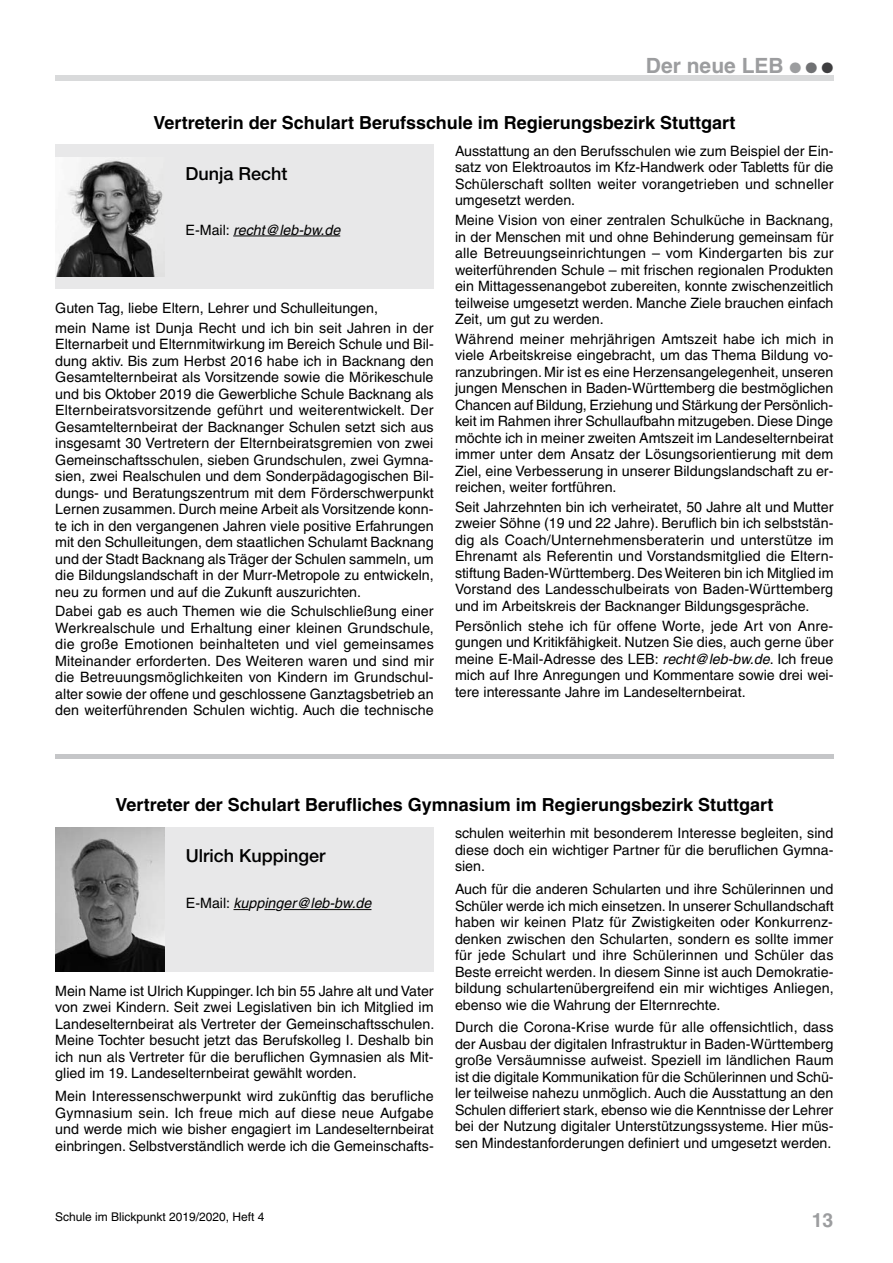
<style>
.page{position:relative;width:893px;height:1263px;background:#fff}
.page>*{position:absolute;margin:0;border:0;box-sizing:border-box;transform-origin:0 0}
.t1{font:700 21px "Helvetica";color:#9c9d9f}
.t2{font:700 19.5px "Helvetica";color:#9c9d9f}
.t3{font:700 18px "Helvetica";color:#000}
.t4{font:500 18px "Helvetica Neue";color:#000}
.t5{font:14.25px/16.5px "Helvetica";color:#000;text-align:justify}
.t6{font:italic 14.25px "Helvetica";color:#000}
.t7{font:12px "Helvetica";color:#000}
.s1{color:#707173}
.s2{color:#3e3e40}
.s3{font-style:normal}
.s4{font-style:italic}
</style>
<div class="page">
<div style="left:55px;top:75px;width:778px;height:6px;background:#d9dadb"></div>
<div style="left:55px;top:145px;width:379px;height:144px;background:#e8e8e9"></div>
<hr style="left:233px;top:236px;width:107px;height:1px;background:#000">
<img style="left:55px;top:157px;width:108px;height:119px">
<div style="left:55px;top:754px;width:778px;height:5px;background:#c5c6c8"></div>
<div style="left:55px;top:827px;width:379px;height:145px;background:#e8e8e9"></div>
<svg style="left:233px;top:909px;width:16px;height:1px"></svg>
<hr style="left:283px;top:909px;width:88px;height:1px;background:#000">
<img style="left:56px;top:827px;width:109px;height:144px">
<h1 class="t1" style="left:646px;top:53px;width:189px">Der neue LEB ● <span class="s1">●</span> <span class="s2">●</span></h1>
<p class="t3" style="left:153px;top:111px;width:583px">Vertreterin der Schulart Berufsschule im Regierungsbezirk Stuttgart</p>
<p class="t4" style="left:186px;top:163px;width:104px">Dunja Recht</p>
<p class="t6" style="left:186px;top:221px;width:156px"><span class="s3">E-Mail:</span> recht@leb-bw.de</p>
<p class="t5" style="left:55px;top:298px;width:380px;line-height:19.6px">Guten Tag, liebe Eltern, Lehrer und Schulleitungen,<br>mein Name ist Dunja Recht und ich bin seit Jahren in der</p>
<p class="t5" style="left:55px;top:336px;width:380px">Elternarbeit und Elternmitwirkung im Bereich Schule und Bil&shy;dung aktiv. Bis zum Herbst 2016 habe ich in Backnang den Gesamtelternbeirat als Vorsitzende sowie die Mörikeschule und bis Oktober 2019 die Gewerbliche Schule Backnang als Elternbeiratsvorsitzende geführt und weiterentwickelt. Der Gesamtelternbeirat der Backnanger Schulen setzt sich aus insgesamt 30 Vertretern der Elternbeiratsgremien von zwei Gemeinschaftsschulen, sieben Grundschulen, zwei Gymna&shy;sien, zwei Realschulen und dem Sonderpädagogischen Bil&shy;dungs- und Beratungszentrum mit dem Förderschwerpunkt Lernen zusammen. Durch meine Arbeit als Vorsitzende konn&shy;te ich in den vergangenen Jahren viele positive Erfahrungen mit den Schulleitungen, dem staatlichen Schulamt Backnang und der Stadt Backnang als Träger der Schulen sammeln, um die Bildungslandschaft in der Murr-Metropole zu entwickeln, neu zu formen und auf die Zukunft auszurichten.</p>
<p class="t5" style="left:55px;top:603px;width:380px">Dabei gab es auch Themen wie die Schulschließung einer Werkrealschule und Erhaltung einer kleinen Grundschule, die große Emotionen beinhalteten und viel gemeinsames Miteinander erforderten. Des Weiteren waren und sind mir die Betreuungsmöglichkeiten von Kindern im Grundschul&shy;alter sowie der offene und geschlossene Ganztagsbetrieb an den weiterführenden Schulen wichtig. Auch die technische</p>
<p class="t5" style="left:455px;top:143px;width:380px">Ausstattung an den Berufsschulen wie zum Beispiel der Ein&shy;satz von Elektroautos im Kfz-Handwerk oder Tabletts für die Schülerschaft sollten weiter vorangetrieben und schneller umgesetzt werden.</p>
<p class="t5" style="left:455px;top:212px;width:380px">Meine Vision von einer zentralen Schulküche in Backnang, in der Menschen mit und ohne Behinderung gemeinsam für alle Betreuungseinrichtungen – vom Kindergarten bis zur weiterführenden Schule – mit frischen regionalen Produkten ein Mittagessenangebot zubereiten, konnte zwischenzeitlich teilweise umgesetzt werden. Manche Ziele brauchen einfach Zeit, um gut zu werden.</p>
<p class="t5" style="left:455px;top:330px;width:380px">Während meiner mehrjährigen Amtszeit habe ich mich in viele Arbeitskreise eingebracht, um das Thema Bildung vo&shy;ranzubringen. Mir ist es eine Herzensangelegenheit, unseren jungen Menschen in Baden-Württemberg die bestmöglichen Chancen auf Bildung, Erziehung und Stärkung der Persönlich&shy;keit im Rahmen ihrer Schullaufbahn mitzugeben. Diese Dinge möchte ich in meiner zweiten Amtszeit im Landeselternbeirat immer unter dem Ansatz der Lösungsorientierung mit dem Ziel, eine Verbesserung in unserer Bildungslandschaft zu er&shy;reichen, weiter fortführen.</p>
<p class="t5" style="left:455px;top:499px;width:380px">Seit Jahrzehnten bin ich verheiratet, 50 Jahre alt und Mutter zweier Söhne (19 und 22 Jahre). Beruflich bin ich selbststän&shy;dig als Coach/Unternehmensberaterin und unterstütze im Ehrenamt als Referentin und Vorstandsmitglied die Eltern&shy;stiftung Baden-Württemberg. Des Weiteren bin ich Mitglied im Vorstand des Landesschulbeirats von Baden-Württemberg und im Arbeitskreis der Backnanger Bildungsgespräche.</p>
<p class="t5" style="left:455px;top:617px;width:380px">Persönlich stehe ich für offene Worte, jede Art von Anre&shy;gungen und Kritikfähigkeit. Nutzen Sie dies, auch gerne über meine E-Mail-Adresse des LEB: <span class="s4">recht@leb-bw.de</span>. Ich freue mich auf Ihre Anregungen und Kommentare sowie drei wei&shy;tere interessante Jahre im Landeselternbeirat.</p>
<p class="t3" style="left:115px;top:794px;width:659px">Vertreter der Schulart Berufliches Gymnasium im Regierungsbezirk Stuttgart</p>
<p class="t4" style="left:186px;top:845px;width:141px">Ulrich Kuppinger</p>
<p class="t6" style="left:186px;top:895px;width:187px"><span class="s3">E-Mail:</span> kuppinger@leb-bw.de</p>
<p class="t5" style="left:55px;top:982px;width:381px">Mein Name ist Ulrich Kuppinger. Ich bin 55 Jahre alt und Vater von zwei Kindern. Seit zwei Legislativen bin ich Mitglied im Landeselternbeirat als Vertreter der Gemeinschaftsschulen.<br>Meine Tochter besucht jetzt das Berufskolleg I. Deshalb bin ich nun als Vertreter für die beruflichen Gymnasien als Mit&shy;glied im 19. Landeselternbeirat gewählt worden.</p>
<p class="t5" style="left:55px;top:1088px;width:380px">Mein Interessenschwerpunkt wird zukünftig das berufliche Gymnasium sein. Ich freue mich auf diese neue Aufgabe und werde mich wie bisher engagiert im Landeselternbeirat einbringen. Selbstverständlich werde ich die Gemeinschafts-</p>
<p class="t5" style="left:455px;top:825px;width:380px">schulen weiterhin mit besonderem Interesse begleiten, sind diese doch ein wichtiger Partner für die beruflichen Gymna&shy;sien.</p>
<p class="t5" style="left:455px;top:881px;width:380px">Auch für die anderen Schularten und ihre Schülerinnen und Schüler werde ich mich einsetzen. In unserer Schullandschaft haben wir keinen Platz für Zwistigkeiten oder Konkurrenz&shy;denken zwischen den Schularten, sondern es sollte immer für jede Schulart und ihre Schülerinnen und Schüler das Beste erreicht werden. In diesem Sinne ist auch Demokratie&shy;bildung schulartenübergreifend ein mir wichtiges Anliegen, ebenso wie die Wahrung der Elternrechte.</p>
<p class="t5" style="left:455px;top:1019px;width:380px">Durch die Corona-Krise wurde für alle offensichtlich, dass der Ausbau der digitalen Infrastruktur in Baden-Württemberg große Versäumnisse aufweist. Speziell im ländlichen Raum ist die digitale Kommunikation für die Schülerinnen und Schü&shy;ler teilweise nahezu unmöglich. Auch die Ausstattung an den Schulen differiert stark, ebenso wie die Kenntnisse der Lehrer bei der Nutzung digitaler Unterstützungssysteme. Hier müs&shy;sen Mindestanforderungen definiert und umgesetzt werden.</p>
<p class="t7" style="left:55px;top:1210px;width:211px">Schule im Blickpunkt 2019/2020, Heft 4</p>
<h2 class="t2" style="left:812px;top:1208px;width:23px">13</h2>
</div>
